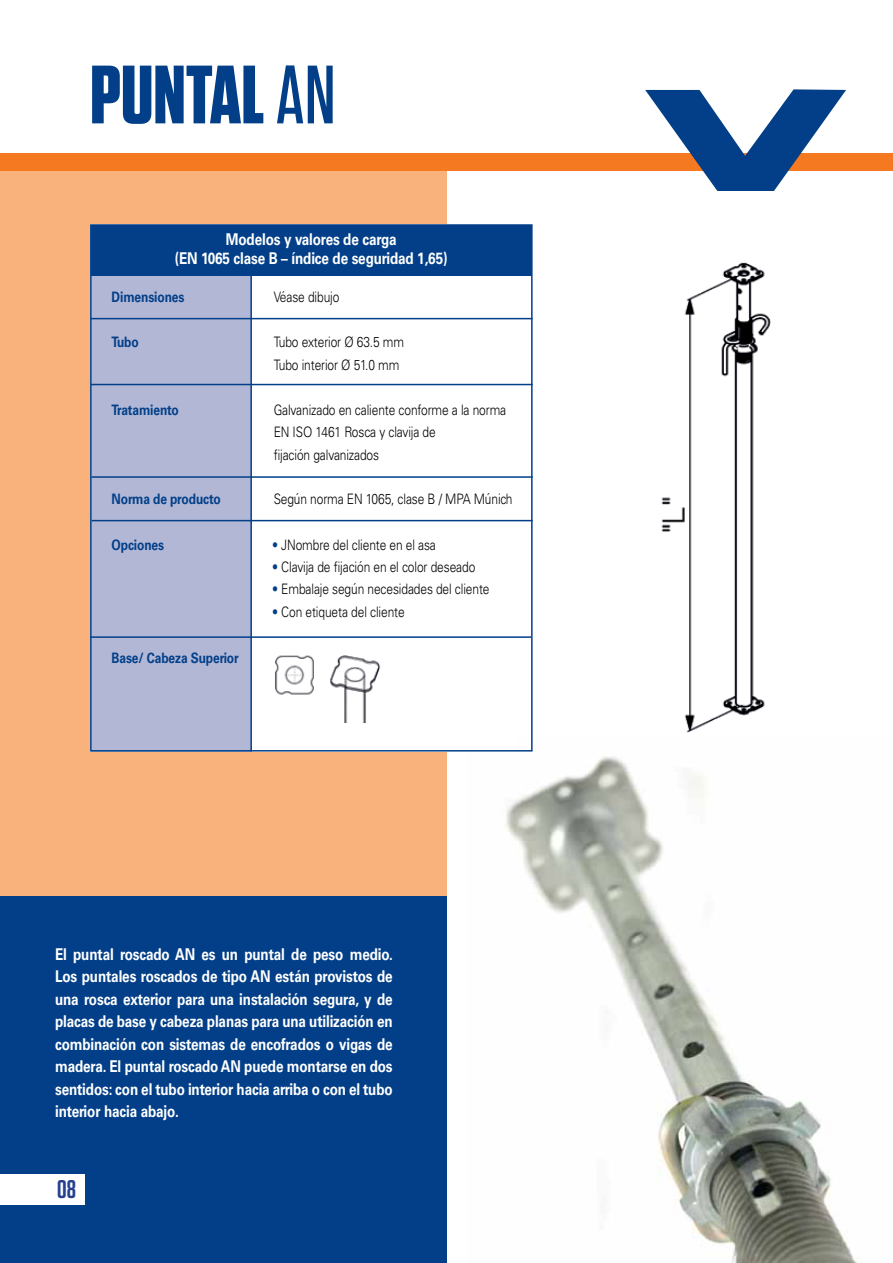
<style>
.page{position:relative;width:893px;height:1263px;background:#fff}
.page>*{position:absolute;margin:0;border:0;box-sizing:border-box;transform-origin:0 0}
.t1{font:700 82.5px "Tungsten";color:#023f88}
.t2{font:600 25.5px "Tungsten";color:#25408f}
.t3{font:700 16.2px/22.5px "Univers LTCE";letter-spacing:-.01em;color:#fff;text-align:justify;scale:.83 1}
.t4{font:300 14.4px/22.5px "Univers LTCE";letter-spacing:-.01em;color:#000;scale:.83 1}
.t5{font:700 14.4px "Univers LTCE";letter-spacing:-.01em;color:#023f88;scale:.83 1}
.t6{font:700 14.4px "Univers";letter-spacing:-.01em;color:#023f88;scale:.83 1}
.s1{font-weight:500}
.s2{color:#023f88}
</style>
<div class="page">
<div style="left:0;top:162px;width:446px;height:768px;background:#fab27c"></div>
<div style="left:0;top:897px;width:446px;height:366px;background:#023f88"></div>
<div style="left:0;top:153px;width:893px;height:17px;background:#f47920"></div>
<svg style="left:645px;top:89px;width:201px;height:102px"></svg>
<img style="left:661px;top:262px;width:110px;height:471px">
<img style="left:467px;top:751px;width:391px;height:512px">
<div style="left:0;top:1175px;width:84px;height:30px;background:#fff"></div>
<div style="left:90px;top:224px;width:425px;height:527px;background:#fff"></div>
<div style="left:91px;top:275px;width:160px;height:476px;background:#b2b7d6"></div>
<div style="left:90px;top:224px;width:443px;height:527px;border:2px solid #023f88"></div>
<div style="left:91px;top:225px;width:440px;height:51px;background:#023f88"></div>
<hr style="left:250px;top:273px;width:2px;height:478px;background:#023f88">
<hr style="left:91px;top:318px;width:442px;height:1px;background:#023f88">
<hr style="left:91px;top:384px;width:442px;height:1px;background:#023f88">
<hr style="left:91px;top:476px;width:442px;height:2px;background:#023f88">
<hr style="left:91px;top:520px;width:442px;height:1px;background:#023f88">
<hr style="left:90px;top:636px;width:441px;height:2px;background:#023f88">
<img style="left:275px;top:655px;width:39px;height:40px">
<img style="left:330px;top:655px;width:51px;height:67px">
<h1 class="t1" style="left:90px;top:51px;width:247px">PUNTAL <span class="s1">AN</span></h1>
<p class="t3" style="left:175px;top:230px;width:330px;line-height:19.5px;text-align:center">Modelos y valores de carga<br>(EN 1065 clase B – índice de seguridad 1,65)</p>
<p class="t5" style="left:112px;top:288px;width:89px">Dimensiones</p>
<p class="t4" style="left:274px;top:286px;width:81px">Véase dibujo</p>
<p class="t5" style="left:112px;top:333px;width:34px">Tubo</p>
<p class="t4" style="left:274px;top:331px;width:159px">Tubo exterior Ø 63.5 mm<br>Tubo interior Ø 51.0 mm</p>
<p class="t5" style="left:112px;top:401px;width:82px">Tratamiento</p>
<p class="t4" style="left:274px;top:398px;width:282px">Galvanizado en caliente conforme a la norma<br>EN ISO 1461 Rosca y clavija de<br>fijación galvanizados</p>
<p class="t5" style="left:112px;top:491px;width:133px">Norma de producto</p>
<p class="t4" style="left:274px;top:488px;width:289px">Según norma EN 1065, clase B / MPA Múnich</p>
<p class="t5" style="left:112px;top:536px;width:65px">Opciones</p>
<p class="t4" style="left:272px;top:533px;width:199px"><span class="s2">•</span> JNombre del cliente en el asa</p>
<p class="t4" style="left:272px;top:556px;width:246px"><span class="s2">•</span> Clavija de fijación en el color deseado</p>
<p class="t4" style="left:272px;top:578px;width:263px"><span class="s2">•</span> Embalaje según necesidades del cliente</p>
<p class="t4" style="left:272px;top:601px;width:161px"><span class="s2">•</span> Con etiqueta del cliente</p>
<p class="t6" style="left:112px;top:650px;width:155px">Base/ Cabeza Superior</p>
<p class="t3" style="left:55px;top:943px;width:409px">El puntal roscado AN es un puntal de peso medio.<br>Los puntales roscados de tipo AN están provistos de una rosca exterior para una instalación segura, y de placas de base y cabeza planas para una utilización en combinación con sistemas de encofrados o vigas de madera. El puntal roscado AN puede montarse en dos sentidos: con el tubo interior hacia arriba o con el tubo interior hacia abajo.</p>
<h2 class="t2" style="left:57px;top:1176px;width:20px">08</h2>
</div>
